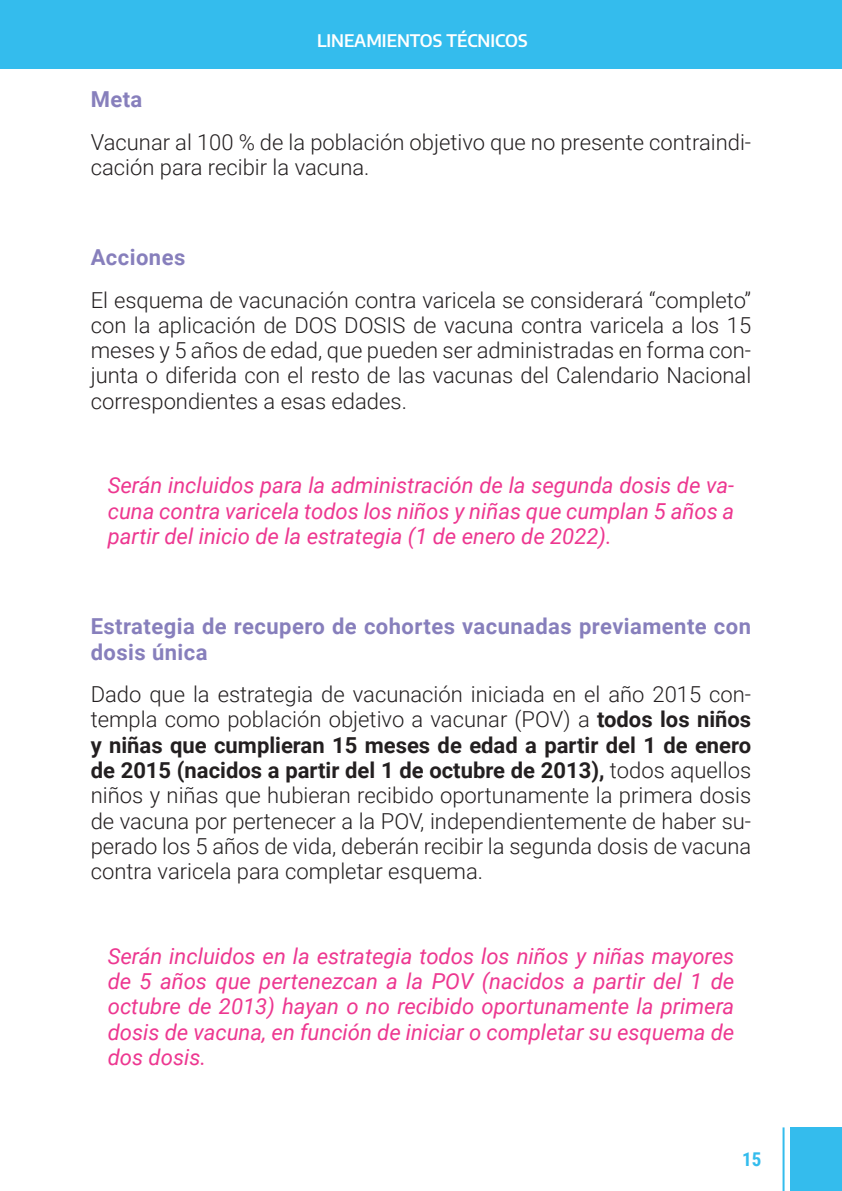
<style>
.page{position:relative;width:842px;height:1191px;background:#fff}
.page>*{position:absolute;margin:0;border:0;box-sizing:border-box;transform-origin:0 0}
.t1{font:300 22px/25.4px "Roboto";color:#231f20;text-align:justify}
.Destacado_2{font:italic 22px/25.4px "Roboto";color:#ed3790;text-align:justify}
.Suntitulo_2{font:700 22px/25.2px "Roboto";letter-spacing:.02em;color:#877fbc}
.t2{font:700 19px "Roboto Condensed";color:#34bced}
.t3{font:600 17px "Encode Sans";color:#fff}
.s1{font-weight:700}
</style>
<div class="page">
<div style="left:0;top:0;width:842px;height:68px;background:#34bced"></div>
<div style="left:790px;top:1127px;width:52px;height:64px;background:#34bced"></div>
<hr style="left:782px;top:1127px;width:2px;height:64px;background:#34bced">
<p class="t3" style="left:317px;top:28px;width:212px">LINEAMIENTOS TÉCNICOS</p>
<p class="Suntitulo_2" style="left:91px;top:86px;width:53px">Meta</p>
<p class="t1" style="left:91px;top:128px;width:662px">Vacunar al 100 % de la población objetivo que no presente contraindi&shy;cación para recibir la vacuna.</p>
<p class="Suntitulo_2" style="left:91px;top:244px;width:96px">Acciones</p>
<p class="t1" style="left:91px;top:286px;width:662px">El esquema de vacunación contra varicela se considerará “completo” con la aplicación de DOS DOSIS de vacuna contra varicela a los 15 meses y 5 años de edad, que pueden ser administradas en forma con&shy;junta o diferida con el resto de las vacunas del Calendario Nacional correspondientes a esas edades.</p>
<p class="Destacado_2" style="left:108px;top:472px;width:628px">Serán incluidos para la administración de la segunda dosis de va&shy;cuna contra varicela todos los niños y niñas que cumplan 5 años a partir del inicio de la estrategia (1 de enero de 2022).</p>
<p class="Suntitulo_2" style="left:91px;top:613px;width:662px">Estrategia de recupero de cohortes vacunadas previamente con dosis única</p>
<p class="t1" style="left:91px;top:680px;width:662px">Dado que la estrategia de vacunación iniciada en el año 2015 con&shy;templa como población objetivo a vacunar (POV) a <span class="s1">todos los niños y niñas que cumplieran 15 meses de edad a partir del 1 de enero de 2015 (nacidos a partir del 1 de octubre de 2013),</span> todos aquellos niños y niñas que hubieran recibido oportunamente la primera dosis de vacuna por pertenecer a la POV, independientemente de haber su&shy;perado los 5 años de vida, deberán recibir la segunda dosis de vacuna contra varicela para completar esquema.</p>
<p class="Destacado_2" style="left:108px;top:942px;width:628px">Serán incluidos en la estrategia todos los niños y niñas mayores de 5 años que pertenezcan a la POV (nacidos a partir del 1 de octubre de 2013) hayan o no recibido oportunamente la primera dosis de vacuna, en función de iniciar o completar su esquema de dos dosis.</p>
<p class="t2" style="left:742px;top:1146px;width:21px">15</p>
</div>
